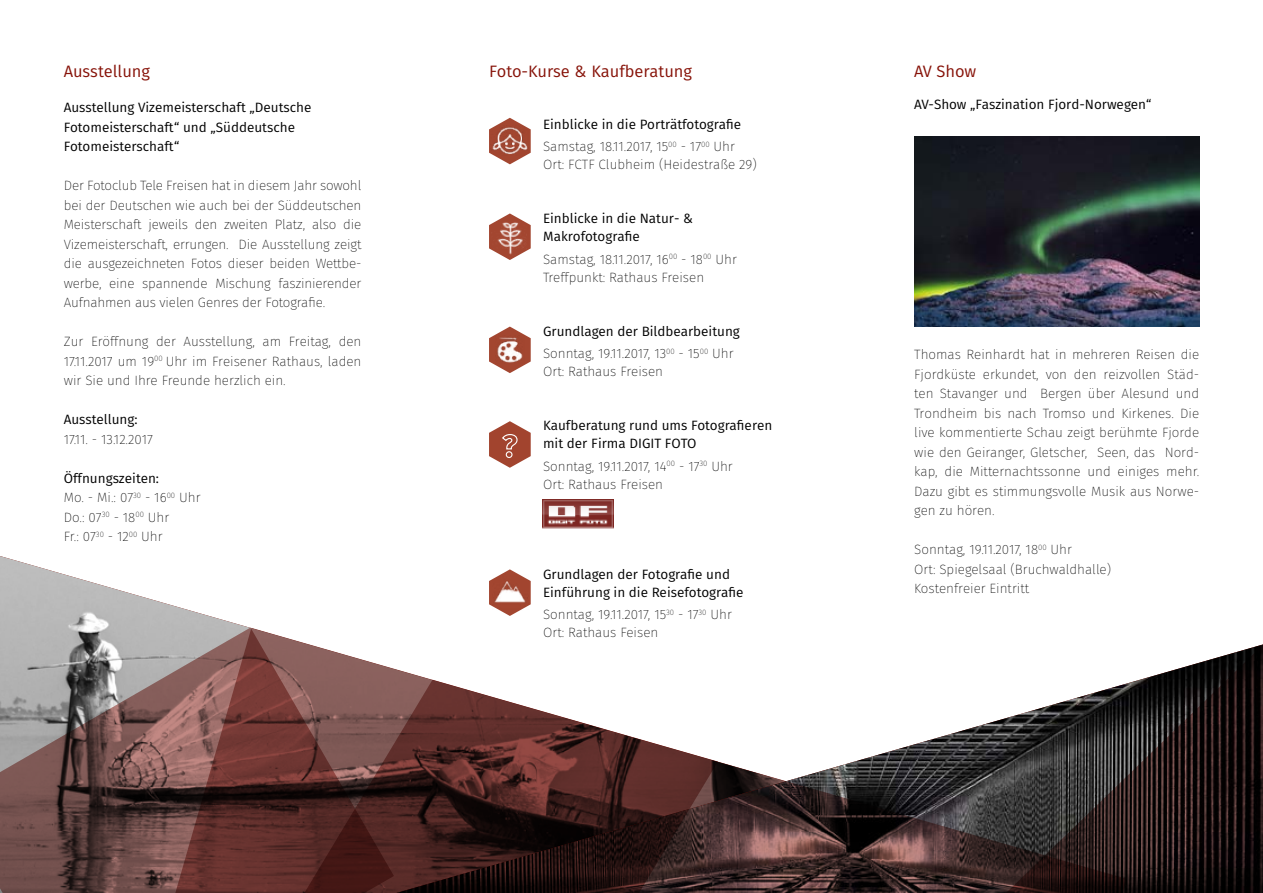
<style>
.page{position:relative;width:1263px;height:893px;background:#fff}
.page>*{position:absolute;margin:0;border:0;box-sizing:border-box;transform-origin:0 0}
.t1{font:16.5px "Fira Sans";color:#871309}
.t2{font:200 13.5px/19.5px "Fira Sans";color:#000}
.t3{font:13.5px/18px "Fira Sans";color:#000}
.s1{font-weight:400}
.s2{font-weight:200}
</style>
<div class="page">
<img style="left:0;top:556px;width:248px;height:71px">
<svg style="left:394px;top:668px;width:608px;height:225px"></svg>
<svg style="left:0;top:627px;width:394px;height:266px"></svg>
<svg style="left:1002px;top:644px;width:261px;height:249px"></svg>
<svg style="left:287px;top:680px;width:431px;height:213px"></svg>
<svg style="left:489px;top:118px;width:42px;height:46px"></svg>
<svg style="left:489px;top:213px;width:42px;height:47px"></svg>
<svg style="left:489px;top:327px;width:42px;height:46px"></svg>
<svg style="left:489px;top:569px;width:42px;height:47px"></svg>
<svg style="left:489px;top:421px;width:42px;height:47px"></svg>
<img style="left:491px;top:214px;width:35px;height:43px">
<img style="left:495px;top:335px;width:29px;height:29px">
<img style="left:490px;top:125px;width:39px;height:31px">
<img style="left:492px;top:575px;width:36px;height:35px">
<img style="left:914px;top:137px;width:285px;height:190px">
<img style="left:543px;top:500px;width:70px;height:28px">
<p class="t1" style="left:64px;top:59px;width:88px">Ausstellung</p>
<p class="t3" style="left:64px;top:98px;width:249px;line-height:19.5px">Ausstellung Vizemeisterschaft „Deutsche<br>Fotomeisterschaft“ und „Süddeutsche<br>Fotomeisterschaft“</p>
<p class="t2" style="left:64px;top:176px;width:299px;text-align:justify">Der Fotoclub Tele Freisen hat in diesem Jahr sowohl bei der Deutschen wie auch bei der Süddeutschen Meisterschaft jeweils den zweiten Platz, also die Vizemeisterschaft, errungen. Die Ausstellung zeigt die ausgezeichneten Fotos dieser beiden Wettbe&shy;werbe, eine spannende Mischung faszinierender Aufnahmen aus vielen Genres der Fotografie.</p>
<p class="t2" style="left:64px;top:332px;width:299px;text-align:justify">Zur Eröffnung der Ausstellung, am Freitag, den 17.11.2017 um 19<sup>00</sup> Uhr im Freisener Rathaus, laden wir Sie und Ihre Freunde herzlich ein.</p>
<p class="t3" style="left:64px;top:410px;width:75px">Ausstellung:</p>
<p class="t2" style="left:64px;top:429px;width:91px">17.11. - 13.12.2017</p>
<p class="t2" style="left:64px;top:468px;width:138px"><span class="s1">Öffnungszeiten:<br></span>Mo. - Mi.: 07<sup>30</sup> - 16<sup>00</sup> Uhr<br>Do.: 07<sup>30</sup> - 18<sup>00</sup> Uhr<br>Fr.: 07<sup>30</sup> - 12<sup>00</sup> Uhr</p>
<p class="t1" style="left:489px;top:59px;width:205px">Foto-Kurse &amp; Kaufberatung</p>
<p class="t3" style="left:543px;top:113px;width:200px;line-height:22.5px">Einblicke in die Porträtfotografie<br><span class="s2">Samstag, 18.11.2017, 15</span><sup>00</sup> <span class="s2">- 17</span><sup>00</sup> <span class="s2">Uhr</span></p>
<p class="t2" style="left:543px;top:155px;width:215px">Ort: FCTF Clubheim (Heidestraße 29)</p>
<p class="t3" style="left:543px;top:209px;width:152px">Einblicke in die Natur- &amp;<br>Makrofotografie</p>
<p class="t2" style="left:543px;top:250px;width:195px;line-height:18px">Samstag, 18.11.2017, 16<sup>00</sup> - 18<sup>00</sup> Uhr<br>Treffpunkt: Rathaus Freisen</p>
<p class="t3" style="left:543px;top:320px;width:198px;line-height:22.5px">Grundlagen der Bildbearbeitung<br><span class="s2">Sonntag, 19.11.2017, 13</span><sup>00</sup> <span class="s2">- 15</span><sup>00</sup> <span class="s2">Uhr</span></p>
<p class="t2" style="left:543px;top:362px;width:122px">Ort: Rathaus Freisen</p>
<p class="t3" style="left:543px;top:416px;width:231px">Kaufberatung rund ums Fotografieren mit der Firma DIGIT FOTO</p>
<p class="t2" style="left:543px;top:457px;width:191px;line-height:18px">Sonntag, 19.11.2017, 14<sup>00</sup> - 17<sup>30</sup> Uhr<br>Ort: Rathaus Freisen</p>
<p class="t3" style="left:543px;top:565px;width:202px">Grundlagen der Fotografie und<br>Einführung in die Reisefotografie</p>
<p class="t2" style="left:543px;top:606px;width:190px;line-height:18px">Sonntag, 19.11.2017, 15<sup>30</sup> - 17<sup>30</sup> Uhr<br>Ort: Rathaus Feisen</p>
<p class="t1" style="left:914px;top:59px;width:64px">AV Show</p>
<p class="t3" style="left:914px;top:95px;width:239px">AV-Show „Faszination Fjord-Norwegen“</p>
<p class="t2" style="left:914px;top:345px;width:286px;text-align:justify">Thomas Reinhardt hat in mehreren Reisen die Fjordküste erkundet, von den reizvollen Städ&shy;ten Stavanger und Bergen über Alesund und Trondheim bis nach Tromso und Kirkenes. Die live kommentierte Schau zeigt berühmte Fjorde wie den Geiranger, Gletscher, Seen, das Nord&shy;kap, die Mitternachtssonne und einiges mehr.<br>Dazu gibt es stimmungsvolle Musik aus Norwe&shy;gen zu hören.</p>
<p class="t2" style="left:914px;top:540px;width:198px">Sonntag, 19.11.2017, 18<sup>00</sup> Uhr<br>Ort: Spiegelsaal (Bruchwaldhalle)<br>Kostenfreier Eintritt</p>
</div>
